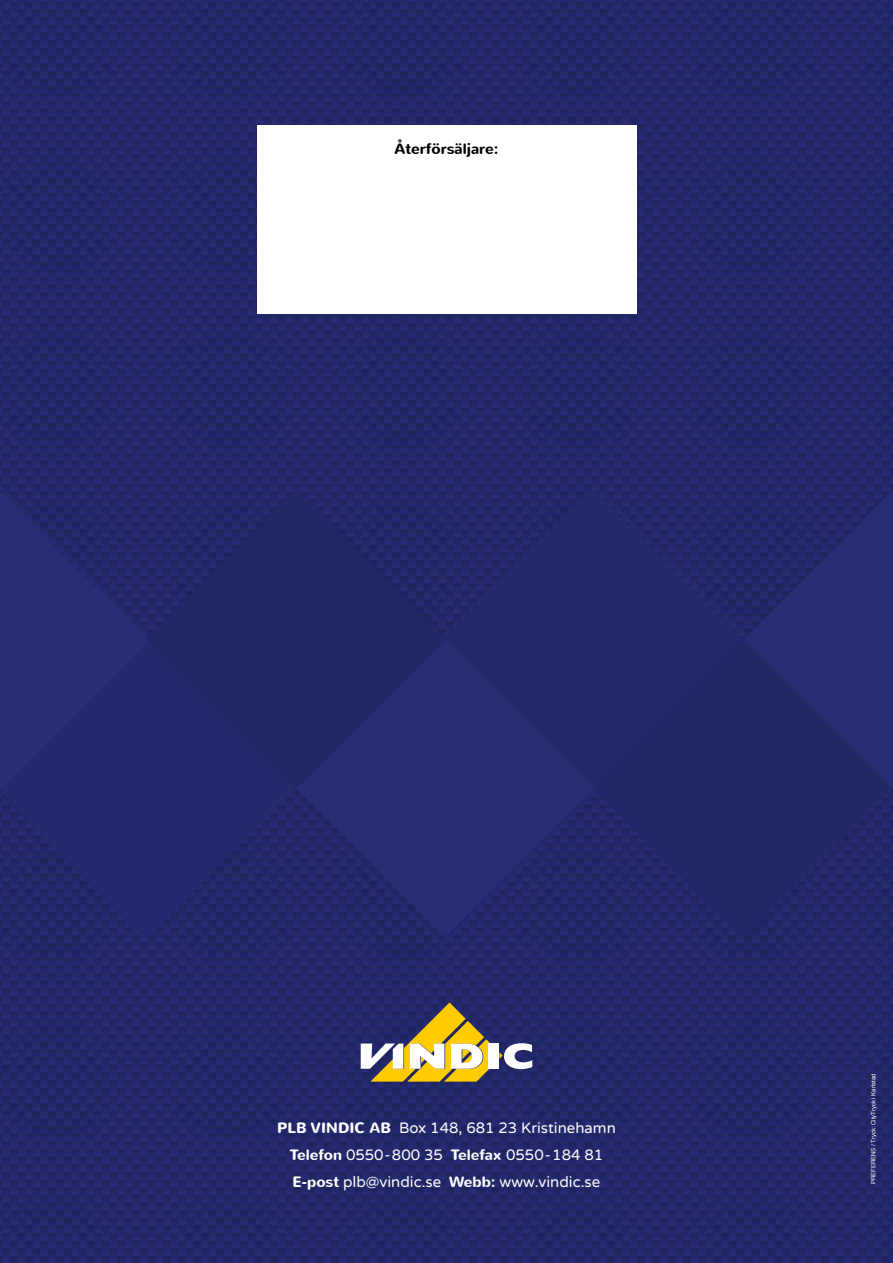
<style>
.page{position:relative;width:893px;height:1263px;background:#fff}
.page>*{position:absolute;margin:0;border:0;box-sizing:border-box;transform-origin:0 0}
.t1{font:15px/27px "Varela Round";color:#fff;text-align:center}
.t2{font:700 15px "Nunito";color:#000}
.t3{font:6px "Helvetica";color:#fff}
.s1{font-family:"Nunito";font-weight:700}
</style>
<div class="page">
<img style="left:0;top:0;width:893px;height:1263px">
<svg style="left:361px;top:1002px;width:171px;height:79px"></svg>
<svg style="left:0;top:788px;width:296px;height:149px;background:#23286b"></svg>
<svg style="left:147px;top:490px;width:298px;height:298px;background:#222768"></svg>
<svg style="left:0;top:492px;width:150px;height:300px;background:#252a70"></svg>
<svg style="left:296px;top:640px;width:298px;height:298px;background:#24296e"></svg>
<svg style="left:445px;top:491px;width:298px;height:298px;background:#23286c"></svg>
<svg style="left:594px;top:640px;width:298px;height:298px;background:#222768"></svg>
<svg style="left:743px;top:491px;width:150px;height:446px;background:#23286b"></svg>
<div style="left:257px;top:125px;width:379px;height:189px;background:#fff"></div>
<p class="t2" style="left:394px;top:139px;width:106px">Återförsäljare:</p>
<p class="t1" style="left:277px;top:1114px;width:340px"><span class="s1">PLB VINDIC AB</span> Box 148, 681 23 Kristinehamn<br><span class="s1">Telefon</span> 0550-800 35 <span class="s1">Telefax</span> 0550-184 81<br><span class="s1">E-post</span> plb@vindic.se <span class="s1">Webb:</span> www.vindic.se</p>
<p class="t3" style="left:869px;top:1184px;width:112px;rotate:-90deg">PREFERENS / Tryck: CityTryck i Karlstad</p>
</div>
